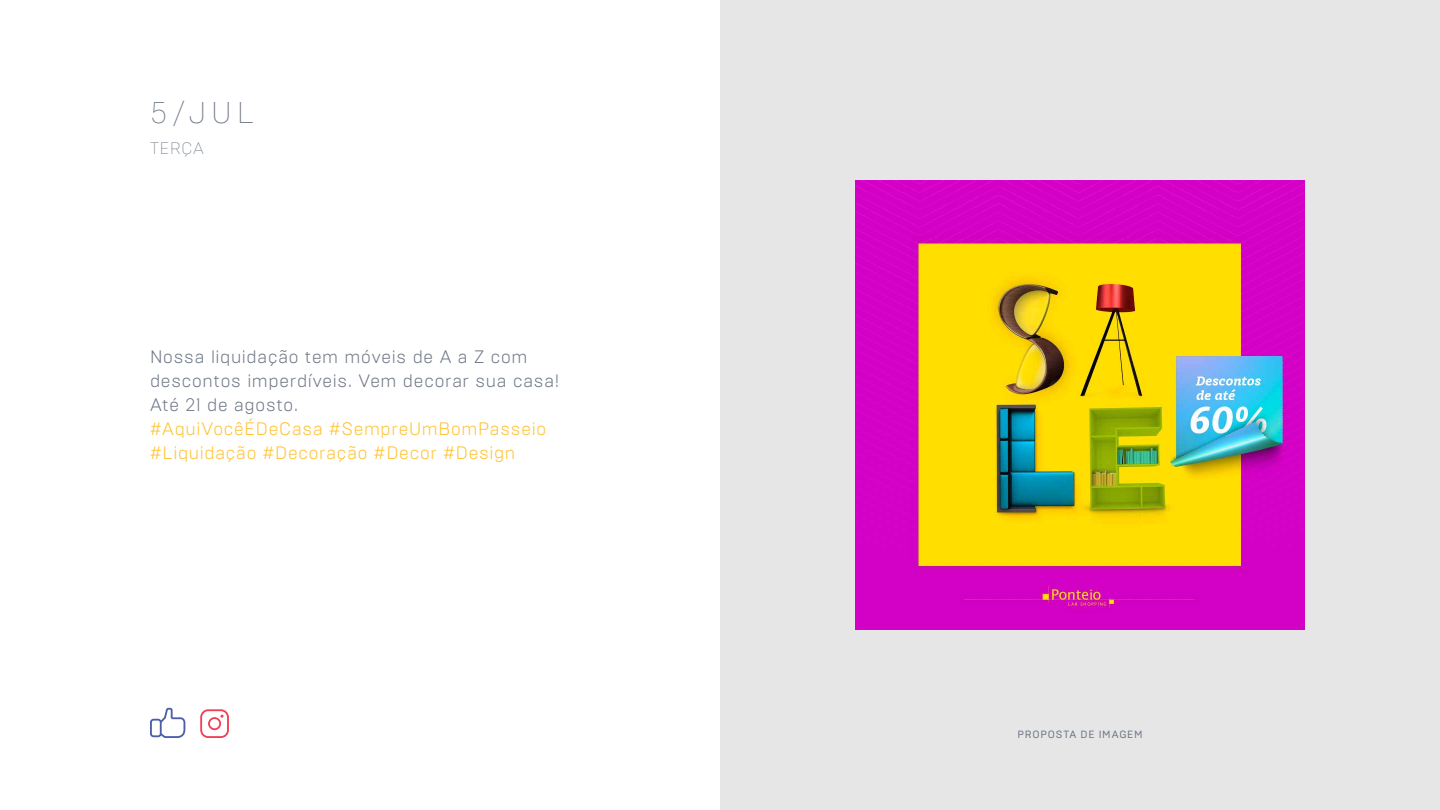
<style>
.page{position:relative;width:1440px;height:810px;background:#fff}
.page>*{position:absolute;margin:0;border:0;box-sizing:border-box;transform-origin:0 0}
.t1{font:200 30px "Brutal Type";color:#6c7684}
.t2{font:300 18px/24px "Brutal Type";letter-spacing:.04em;color:#6c7684}
.t3{font:300 18px/24px "Brutal Type";letter-spacing:.04em;color:#fec232}
.t4{font:200 16.5px "Brutal Type";letter-spacing:.05em;color:#6c7684}
.t5{font:10.5px "Brutal Type";letter-spacing:.075em;color:#6c7684}
</style>
<div class="page">
<div style="left:720px;top:0;width:720px;height:810px;background:#e6e6e6"></div>
<img style="left:855px;top:180px;width:450px;height:450px">
<svg style="left:150px;top:708px;width:35px;height:30px"></svg>
<svg style="left:200px;top:709px;width:29px;height:29px"></svg>
<h1 class="t1" style="left:150px;top:95px;width:105px">5/JUL</h1>
<p class="t4" style="left:150px;top:139px;width:55px">TERÇA</p>
<p class="t2" style="left:150px;top:344px;width:411px">Nossa liquidação tem móveis de A a Z com descontos imperdíveis. Vem decorar sua casa!<br>Até 21 de agosto.</p>
<p class="t3" style="left:150px;top:416px;width:398px">#AquiVocêÉDeCasa #SempreUmBomPasseio #Liquidação #Decoração #Decor #Design</p>
<p class="t5" style="left:1017px;top:728px;width:39px">PROPOSTA</p>
<p class="t5" style="left:1081px;top:728px;width:64px">DE IMAGEM</p>
</div>
